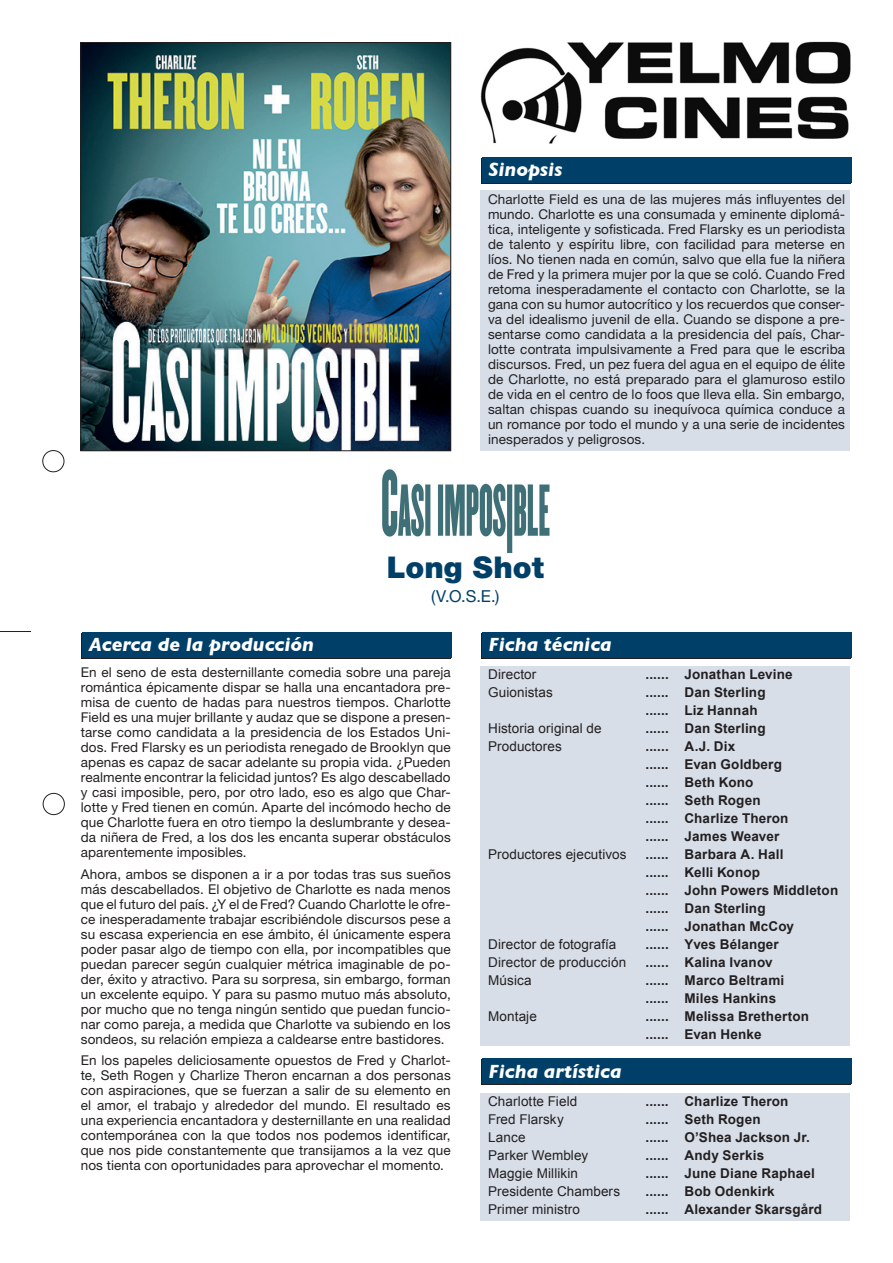
<style>
.page{position:relative;width:893px;height:1263px;background:#fff}
.page>*{position:absolute;margin:0;border:0;box-sizing:border-box;transform-origin:0 0}
.t1{font:900 30px "Helvetica Neue";color:#004068}
.t2{font:italic 700 19.5px "Gill Sans";color:#fff}
.t3{font:16.5px "Helvetica Neue";color:#004068}
.t4{font:13.5px/15px "Helvetica Neue";letter-spacing:.01em;color:#231f20;text-align:justify}
.t5{font:700 13.5px "Arial";letter-spacing:.01em;color:#231f20}
.t6{font:13.5px "Arial";letter-spacing:.005em;color:#231f20}
</style>
<div class="page">
<img style="left:82px;top:44px;width:367px;height:405px">
<div style="left:80px;top:42px;width:371px;height:409px;border:1px solid #231f20"></div>
<div style="left:480px;top:158px;width:370px;height:26px;background:#231f20"></div>
<div style="left:81px;top:634px;width:370px;height:25px;background:#231f20"></div>
<div style="left:482px;top:157px;width:369px;height:26px;background:#004068"></div>
<div style="left:82px;top:632px;width:370px;height:26px;background:#004068"></div>
<div style="left:480px;top:191px;width:370px;height:260px;background:#d7dee8"></div>
<hr style="left:0;top:631px;width:31px;height:1px;background:#231f20">
<div style="left:43px;top:450px;width:21px;height:22px;border:1px solid #231f20;border-radius:50%"></div>
<div style="left:43px;top:793px;width:22px;height:22px;border:1px solid #231f20;border-radius:50%"></div>
<img style="left:480px;top:41px;width:370px;height:102px">
<div style="left:481px;top:634px;width:369px;height:25px;background:#231f20"></div>
<div style="left:481px;top:1060px;width:369px;height:25px;background:#231f20"></div>
<div style="left:482px;top:632px;width:369px;height:26px;background:#004068"></div>
<div style="left:482px;top:1059px;width:369px;height:25px;background:#004068"></div>
<div style="left:480px;top:666px;width:370px;height:380px;background:#d7dee8"></div>
<div style="left:480px;top:1093px;width:370px;height:127px;background:#d7dee8"></div>
<img style="left:382px;top:469px;width:168px;height:85px">
<p class="t2" style="left:489px;top:158px;width:75px">Sinopsis</p>
<p class="t4" style="left:488px;top:192px;width:359px">Charlotte Field es una de las mujeres más influyentes del mundo. Charlotte es una consumada y eminente diplomá&shy;tica, inteligente y sofisticada. Fred Flarsky es un periodista de talento y espíritu libre, con facilidad para meterse en líos. No tienen nada en común, salvo que ella fue la niñera de Fred y la primera mujer por la que se coló. Cuando Fred retoma inesperadamente el contacto con Charlotte, se la gana con su humor autocrítico y los recuerdos que conser&shy;va del idealismo juvenil de ella. Cuando se dispone a pre&shy;sentarse como candidata a la presidencia del país, Char&shy;lotte contrata impulsivamente a Fred para que le escriba discursos. Fred, un pez fuera del agua en el equipo de élite de Charlotte, no está preparado para el glamuroso estilo de vida en el centro de lo foos que lleva ella. Sin embargo, saltan chispas cuando su inequívoca química conduce a un romance por todo el mundo y a una serie de incidentes inesperados y peligrosos.</p>
<p class="t2" style="left:89px;top:633px;width:227px">Acerca de la producción</p>
<p class="t1" style="left:387px;top:550px;width:159px">Long Shot</p>
<p class="t3" style="left:431px;top:586px;width:70px">(V.O.S.E.)</p>
<p class="t2" style="left:489px;top:633px;width:125px">Ficha técnica</p>
<p class="t4" style="left:81px;top:665px;width:371px">En el seno de esta desternillante comedia sobre una pareja romántica épicamente dispar se halla una encantadora pre&shy;misa de cuento de hadas para nuestros tiempos. Charlotte Field es una mujer brillante y audaz que se dispone a presen&shy;tarse como candidata a la presidencia de los Estados Uni&shy;dos. Fred Flarsky es un periodista renegado de Brooklyn que apenas es capaz de sacar adelante su propia vida. ¿Pueden realmente encontrar la felicidad juntos? Es algo descabellado y casi imposible, pero, por otro lado, eso es algo que Char&shy;lotte y Fred tienen en común. Aparte del incómodo hecho de que Charlotte fuera en otro tiempo la deslumbrante y desea&shy;da niñera de Fred, a los dos les encanta superar obstáculos aparentemente imposibles.</p>
<p class="t4" style="left:81px;top:866px;width:371px">Ahora, ambos se disponen a ir a por todas tras sus sueños más descabellados. El objetivo de Charlotte es nada menos que el futuro del país. ¿Y el de Fred? Cuando Charlotte le ofre&shy;ce inesperadamente trabajar escribiéndole discursos pese a su escasa experiencia en ese ámbito, él únicamente espera poder pasar algo de tiempo con ella, por incompatibles que puedan parecer según cualquier métrica imaginable de po&shy;der, éxito y atractivo. Para su sorpresa, sin embargo, forman un excelente equipo. Y para su pasmo mutuo más absoluto, por mucho que no tenga ningún sentido que puedan funcio&shy;nar como pareja, a medida que Charlotte va subiendo en los sondeos, su relación empieza a caldearse entre bastidores.</p>
<p class="t4" style="left:81px;top:1052px;width:371px">En los papeles deliciosamente opuestos de Fred y Charlot&shy;te, Seth Rogen y Charlize Theron encarnan a dos personas con aspiraciones, que se fuerzan a salir de su elemento en el amor, el trabajo y alrededor del mundo. El resultado es una experiencia encantadora y desternillante en una realidad contemporánea con la que todos nos podemos identificar, que nos pide constantemente que transijamos a la vez que nos tienta con oportunidades para aprovechar el momento.</p>
<p class="t6" style="left:488px;top:667px;width:50px">Director</p>
<p class="t5" style="left:645px;top:667px;width:149px">...... Jonathan Levine</p>
<p class="t6" style="left:488px;top:685px;width:66px">Guionistas</p>
<p class="t5" style="left:645px;top:685px;width:122px">...... Dan Sterling</p>
<p class="t5" style="left:645px;top:703px;width:114px">...... Liz Hannah</p>
<p class="t6" style="left:488px;top:721px;width:115px">Historia original de</p>
<p class="t5" style="left:645px;top:721px;width:122px">...... Dan Sterling</p>
<p class="t6" style="left:488px;top:739px;width:75px">Productores</p>
<p class="t5" style="left:645px;top:739px;width:91px">...... A.J. Dix</p>
<p class="t5" style="left:645px;top:757px;width:138px">...... Evan Goldberg</p>
<p class="t5" style="left:645px;top:775px;width:109px">...... Beth Kono</p>
<p class="t5" style="left:645px;top:793px;width:117px">...... Seth Rogen</p>
<p class="t5" style="left:645px;top:811px;width:144px">...... Charlize Theron</p>
<p class="t5" style="left:645px;top:829px;width:135px">...... James Weaver</p>
<p class="t6" style="left:488px;top:847px;width:140px">Productores ejecutivos</p>
<p class="t5" style="left:645px;top:847px;width:139px">...... Barbara A. Hall</p>
<p class="t5" style="left:645px;top:865px;width:116px">...... Kelli Konop</p>
<p class="t5" style="left:645px;top:883px;width:194px">...... John Powers Middleton</p>
<p class="t5" style="left:645px;top:901px;width:122px">...... Dan Sterling</p>
<p class="t5" style="left:645px;top:919px;width:150px">...... Jonathan McCoy</p>
<p class="t6" style="left:488px;top:937px;width:130px">Director de fotografía</p>
<p class="t5" style="left:645px;top:937px;width:135px">...... Yves Bélanger</p>
<p class="t6" style="left:488px;top:955px;width:139px">Director de producción</p>
<p class="t5" style="left:645px;top:955px;width:129px">...... Kalina Ivanov</p>
<p class="t6" style="left:488px;top:973px;width:45px">Música</p>
<p class="t5" style="left:645px;top:973px;width:140px">...... Marco Beltrami</p>
<p class="t5" style="left:645px;top:991px;width:132px">...... Miles Hankins</p>
<p class="t6" style="left:488px;top:1009px;width:50px">Montaje</p>
<p class="t5" style="left:645px;top:1009px;width:165px">...... Melissa Bretherton</p>
<p class="t5" style="left:645px;top:1027px;width:118px">...... Evan Henke</p>
<p class="t2" style="left:489px;top:1059px;width:135px">Ficha artística</p>
<p class="t6" style="left:488px;top:1093px;width:91px">Charlotte Field</p>
<p class="t5" style="left:645px;top:1093px;width:144px">...... Charlize Theron</p>
<p class="t6" style="left:488px;top:1111px;width:77px">Fred Flarsky</p>
<p class="t5" style="left:645px;top:1111px;width:117px">...... Seth Rogen</p>
<p class="t6" style="left:488px;top:1129px;width:39px">Lance</p>
<p class="t5" style="left:645px;top:1129px;width:166px">...... O’Shea Jackson Jr.</p>
<p class="t6" style="left:488px;top:1147px;width:101px">Parker Wembley</p>
<p class="t5" style="left:645px;top:1147px;width:120px">...... Andy Serkis</p>
<p class="t6" style="left:488px;top:1165px;width:91px">Maggie Millikin</p>
<p class="t5" style="left:645px;top:1165px;width:171px">...... June Diane Raphael</p>
<p class="t6" style="left:488px;top:1183px;width:133px">Presidente Chambers</p>
<p class="t5" style="left:645px;top:1183px;width:131px">...... Bob Odenkirk</p>
<p class="t6" style="left:488px;top:1201px;width:93px">Primer ministro</p>
<p class="t5" style="left:645px;top:1201px;width:178px">...... Alexander Skarsgård</p>
</div>
